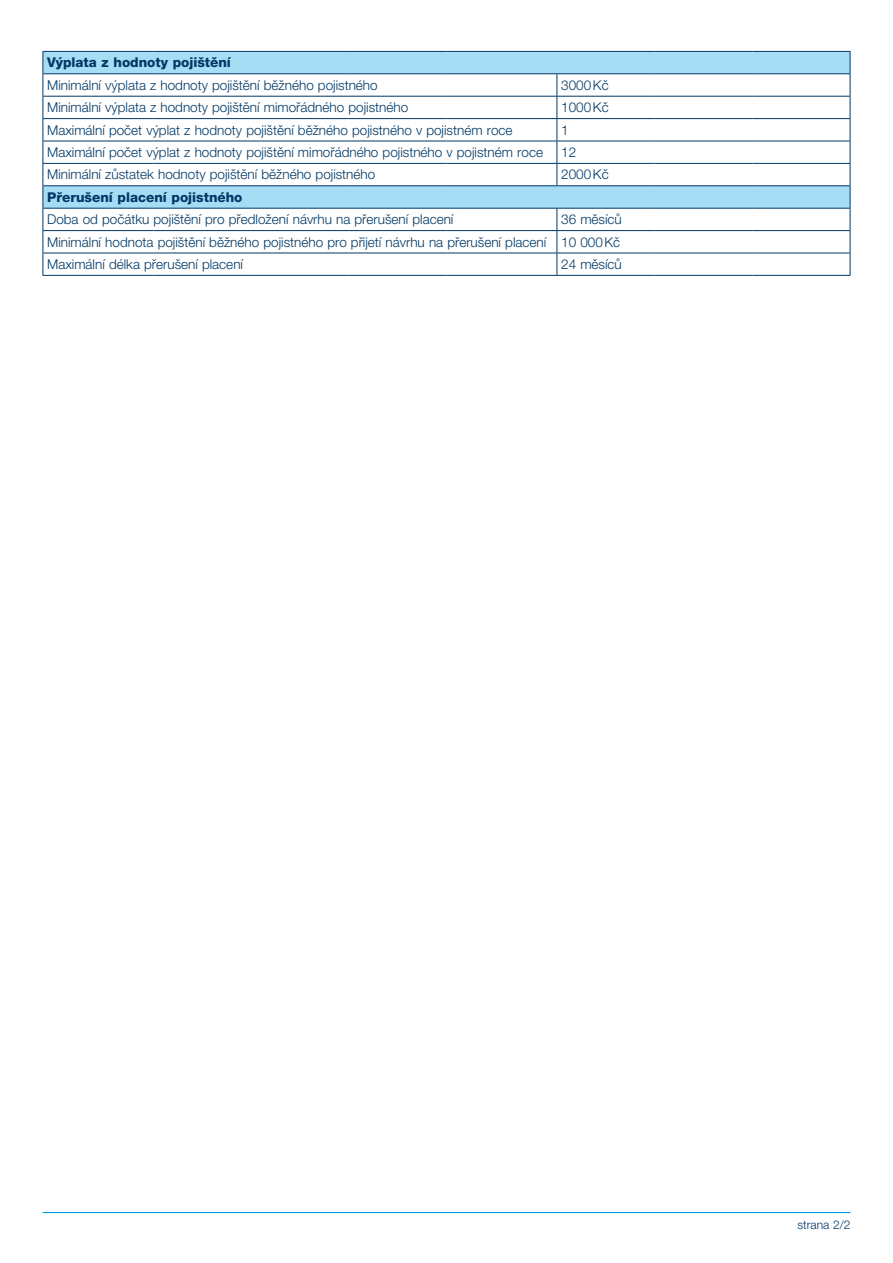
<style>
.page{position:relative;width:893px;height:1263px;background:#fff}
.page>*{position:absolute;margin:0;border:0;box-sizing:border-box;transform-origin:0 0}
.t1{font:300 13.5px/22.4px "Helvetica Neue LT Pro";color:#003865;text-align:justify}
.t2{font:800 13.5px "Helvetica Neue LT Pro";color:#003865}
.t3{font:300 12px "Helvetica Neue LT Pro";color:#003865}
</style>
<div class="page">
<hr style="left:43px;top:1212px;width:807px;height:1px;background:#009fe3">
<svg style="left:44px;top:52px;width:806px;height:156px"></svg>
<hr style="left:43px;top:96px;width:110px;height:1px;background:#003865">
<hr style="left:153px;top:96px;width:98px;height:1px;background:#003865">
<hr style="left:251px;top:96px;width:98px;height:1px;background:#003865">
<hr style="left:349px;top:96px;width:97px;height:1px;background:#003865">
<hr style="left:446px;top:96px;width:111px;height:1px;background:#003865">
<hr style="left:557px;top:96px;width:98px;height:1px;background:#003865">
<hr style="left:655px;top:96px;width:97px;height:1px;background:#003865">
<hr style="left:752px;top:96px;width:98px;height:1px;background:#003865">
<hr style="left:43px;top:118px;width:110px;height:1px;background:#003865">
<hr style="left:153px;top:118px;width:98px;height:1px;background:#003865">
<hr style="left:251px;top:118px;width:98px;height:1px;background:#003865">
<hr style="left:349px;top:118px;width:97px;height:1px;background:#003865">
<hr style="left:446px;top:118px;width:111px;height:1px;background:#003865">
<hr style="left:557px;top:118px;width:98px;height:1px;background:#003865">
<hr style="left:655px;top:118px;width:97px;height:1px;background:#003865">
<hr style="left:752px;top:118px;width:98px;height:1px;background:#003865">
<hr style="left:43px;top:141px;width:110px;height:1px;background:#003865">
<hr style="left:153px;top:141px;width:98px;height:1px;background:#003865">
<hr style="left:251px;top:141px;width:98px;height:1px;background:#003865">
<hr style="left:349px;top:141px;width:97px;height:1px;background:#003865">
<hr style="left:446px;top:141px;width:111px;height:1px;background:#003865">
<hr style="left:557px;top:141px;width:98px;height:1px;background:#003865">
<hr style="left:655px;top:141px;width:97px;height:1px;background:#003865">
<hr style="left:752px;top:141px;width:98px;height:1px;background:#003865">
<hr style="left:43px;top:163px;width:110px;height:1px;background:#003865">
<hr style="left:153px;top:163px;width:98px;height:1px;background:#003865">
<hr style="left:251px;top:163px;width:98px;height:1px;background:#003865">
<hr style="left:349px;top:163px;width:97px;height:1px;background:#003865">
<hr style="left:446px;top:163px;width:111px;height:1px;background:#003865">
<hr style="left:557px;top:163px;width:98px;height:1px;background:#003865">
<svg style="left:557px;top:74px;width:1px;height:111px"></svg>
<hr style="left:655px;top:163px;width:97px;height:1px;background:#003865">
<hr style="left:752px;top:163px;width:98px;height:1px;background:#003865">
<hr style="left:43px;top:230px;width:110px;height:1px;background:#003865">
<hr style="left:153px;top:230px;width:98px;height:1px;background:#003865">
<hr style="left:251px;top:230px;width:98px;height:1px;background:#003865">
<hr style="left:349px;top:230px;width:97px;height:1px;background:#003865">
<hr style="left:446px;top:230px;width:111px;height:1px;background:#003865">
<hr style="left:557px;top:230px;width:98px;height:1px;background:#003865">
<hr style="left:655px;top:230px;width:97px;height:1px;background:#003865">
<hr style="left:752px;top:230px;width:98px;height:1px;background:#003865">
<hr style="left:43px;top:253px;width:110px;height:1px;background:#003865">
<hr style="left:153px;top:253px;width:98px;height:1px;background:#003865">
<hr style="left:251px;top:253px;width:98px;height:1px;background:#003865">
<hr style="left:349px;top:253px;width:97px;height:1px;background:#003865">
<hr style="left:446px;top:253px;width:111px;height:1px;background:#003865">
<hr style="left:557px;top:253px;width:98px;height:1px;background:#003865">
<svg style="left:557px;top:209px;width:1px;height:66px"></svg>
<hr style="left:655px;top:253px;width:97px;height:1px;background:#003865">
<hr style="left:752px;top:253px;width:98px;height:1px;background:#003865">
<hr style="left:43px;top:275px;width:110px;height:1px;background:#003865">
<hr style="left:153px;top:275px;width:98px;height:1px;background:#003865">
<hr style="left:251px;top:275px;width:98px;height:1px;background:#003865">
<hr style="left:349px;top:275px;width:97px;height:1px;background:#003865">
<hr style="left:446px;top:275px;width:111px;height:1px;background:#003865">
<hr style="left:557px;top:275px;width:98px;height:1px;background:#003865">
<hr style="left:655px;top:275px;width:97px;height:1px;background:#003865">
<hr style="left:752px;top:275px;width:98px;height:1px;background:#003865">
<hr style="left:43px;top:51px;width:110px;height:1px;background:#003865">
<hr style="left:153px;top:51px;width:98px;height:1px;background:#003865">
<hr style="left:251px;top:51px;width:98px;height:1px;background:#003865">
<hr style="left:349px;top:51px;width:97px;height:1px;background:#003865">
<hr style="left:446px;top:51px;width:111px;height:1px;background:#003865">
<hr style="left:557px;top:51px;width:98px;height:1px;background:#003865">
<hr style="left:655px;top:51px;width:97px;height:1px;background:#003865">
<hr style="left:752px;top:51px;width:98px;height:1px;background:#003865">
<hr style="left:43px;top:73px;width:110px;height:1px;background:#003865">
<hr style="left:153px;top:73px;width:98px;height:1px;background:#003865">
<hr style="left:251px;top:73px;width:98px;height:1px;background:#003865">
<hr style="left:349px;top:73px;width:97px;height:1px;background:#003865">
<hr style="left:446px;top:73px;width:111px;height:1px;background:#003865">
<hr style="left:557px;top:73px;width:98px;height:1px;background:#003865">
<hr style="left:655px;top:73px;width:97px;height:1px;background:#003865">
<hr style="left:752px;top:73px;width:98px;height:1px;background:#003865">
<hr style="left:43px;top:185px;width:110px;height:1px;background:#003865">
<svg style="left:43px;top:52px;width:1px;height:223px"></svg>
<hr style="left:153px;top:185px;width:98px;height:1px;background:#003865">
<hr style="left:251px;top:185px;width:98px;height:1px;background:#003865">
<hr style="left:349px;top:185px;width:97px;height:1px;background:#003865">
<hr style="left:446px;top:185px;width:111px;height:1px;background:#003865">
<hr style="left:557px;top:185px;width:98px;height:1px;background:#003865">
<hr style="left:655px;top:185px;width:97px;height:1px;background:#003865">
<hr style="left:752px;top:185px;width:98px;height:1px;background:#003865">
<svg style="left:850px;top:52px;width:1px;height:223px"></svg>
<hr style="left:43px;top:208px;width:110px;height:1px;background:#003865">
<hr style="left:153px;top:208px;width:98px;height:1px;background:#003865">
<hr style="left:251px;top:208px;width:98px;height:1px;background:#003865">
<hr style="left:349px;top:208px;width:97px;height:1px;background:#003865">
<hr style="left:446px;top:208px;width:111px;height:1px;background:#003865">
<hr style="left:557px;top:208px;width:98px;height:1px;background:#003865">
<hr style="left:655px;top:208px;width:97px;height:1px;background:#003865">
<hr style="left:752px;top:208px;width:98px;height:1px;background:#003865">
<p class="t2" style="left:47px;top:55px;width:185px">Výplata z hodnoty pojištění</p>
<p class="t1" style="left:47px;top:74px;width:332px">Minimální výplata z hodnoty pojištění běžného pojistného</p>
<p class="t1" style="left:561px;top:74px;width:49px">3000Kč</p>
<p class="t1" style="left:47px;top:96px;width:363px">Minimální výplata z hodnoty pojištění mimořádného pojistného</p>
<p class="t1" style="left:561px;top:96px;width:49px">1000Kč</p>
<p class="t1" style="left:47px;top:118px;width:467px">Maximální počet výplat z hodnoty pojištění běžného pojistného v pojistném roce</p>
<p class="t1" style="left:561px;top:118px;width:9px">1</p>
<p class="t1" style="left:47px;top:141px;width:497px">Maximální počet výplat z hodnoty pojištění mimořádného pojistného v pojistném roce</p>
<p class="t1" style="left:561px;top:141px;width:17px">12</p>
<p class="t1" style="left:47px;top:163px;width:330px">Minimální zůstatek hodnoty pojištění běžného pojistného</p>
<p class="t1" style="left:561px;top:163px;width:49px">2000Kč</p>
<p class="t2" style="left:47px;top:189px;width:197px">Přerušení placení pojistného</p>
<p class="t1" style="left:47px;top:208px;width:408px">Doba od počátku pojištění pro předložení návrhu na přerušení placení</p>
<p class="t1" style="left:47px;top:208px;width:576px;text-indent:514px">36 měsíců Minimální hodnota pojištění běžného pojistného pro přijetí návrhu na přerušení placení 10 000Kč Maximální délka přerušení placení</p>
<p class="t1" style="left:561px;top:253px;width:62px">24 měsíců</p>
<p class="t3" style="left:797px;top:1218px;width:55px">strana 2/2</p>
</div>
